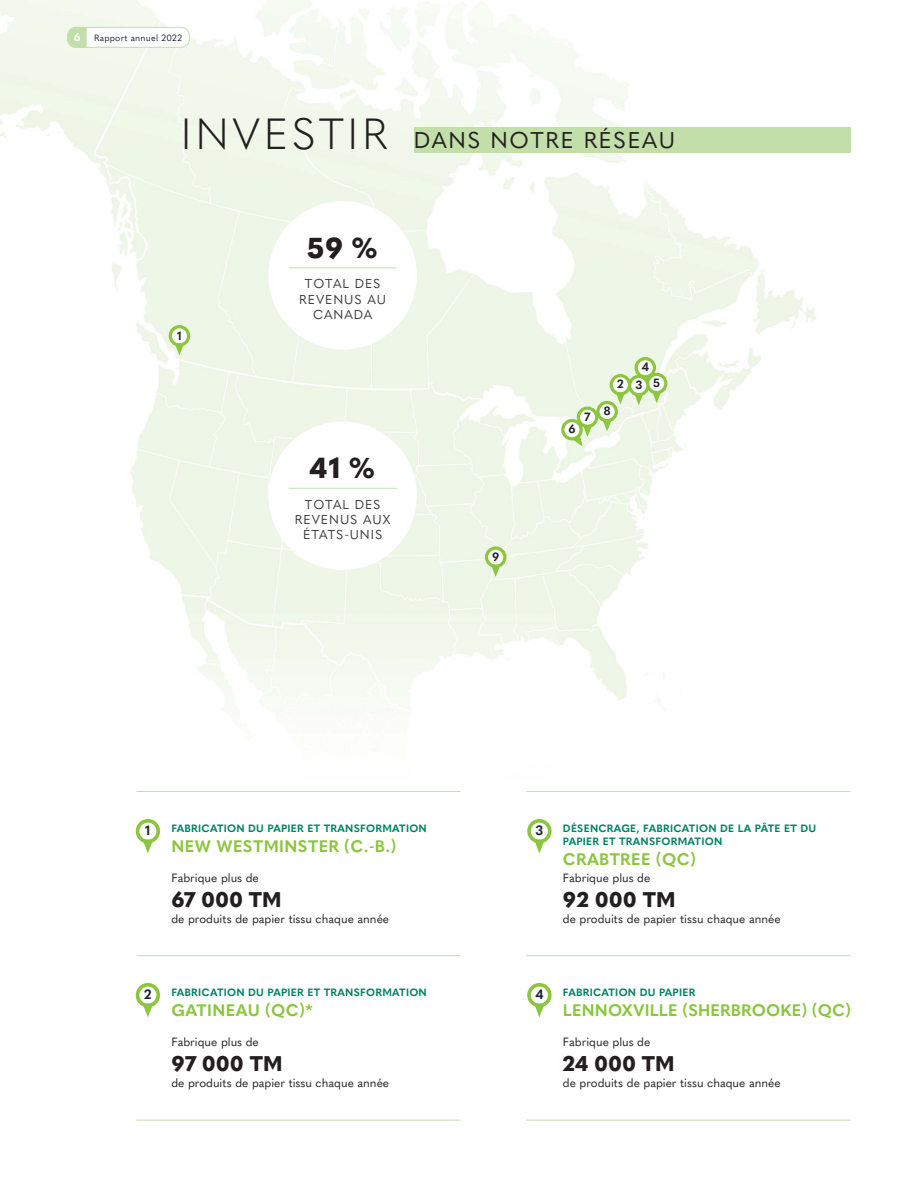
<style>
.page{position:relative;width:918px;height:1188px;background:#fff}
.page>*{position:absolute;margin:0;border:0;box-sizing:border-box;transform-origin:0 0}
.H1_22{font:300 43.05px "Quasimoda";letter-spacing:.075em;color:#231f20}
.centered_data{font:800 28.5px "Quasimoda";color:#231f20}
.H2_green_box{font:22.5px "Quasimoda";letter-spacing:.075em;color:#231f20}
.body_fr{font:800 21px "Quasimoda";color:#231f20}
.body_title{font:700 16.5px "Quasimoda";letter-spacing:.025em;color:#8bc63e}
.body_title-2{font:700 13.35px "Quasimoda";color:#1e2631}
.data_text{font:12.75px/15.3px "Quasimoda";letter-spacing:.075em;color:#3e3e3f;text-align:center}
.body_fr-2{font:11.85px "Quasimoda";color:#231f20}
.body_title-3{font:700 11.85px "Quasimoda";color:#1e2631}
.body_title-4{font:700 10.5px/12.6px "Quasimoda";letter-spacing:.025em;color:#008164}
.t1{font:9px "Quasimoda";letter-spacing:.025em;color:#1e2631}
.s1{font-weight:700;font-size:11.25px;color:#fff}
</style>
<div class="page">
<img style="left:0;top:0;width:816px;height:840px">
<svg style="left:170px;top:327px;width:19px;height:18px"></svg>
<div style="left:169px;top:325px;width:21px;height:22px;border:3px solid #8bc63e;border-radius:50%"></div>
<svg style="left:175px;top:343px;width:9px;height:13px"></svg>
<svg style="left:487px;top:548px;width:18px;height:18px"></svg>
<div style="left:485px;top:546px;width:21px;height:22px;border:3px solid #8bc63e;border-radius:50%"></div>
<svg style="left:491px;top:565px;width:9px;height:12px"></svg>
<svg style="left:636px;top:359px;width:18px;height:18px"></svg>
<div style="left:635px;top:357px;width:21px;height:22px;border:3px solid #8bc63e;border-radius:50%"></div>
<svg style="left:648px;top:374px;width:18px;height:19px"></svg>
<div style="left:646px;top:373px;width:21px;height:21px;border:3px solid #8bc63e;border-radius:50%"></div>
<svg style="left:630px;top:376px;width:18px;height:19px"></svg>
<div style="left:628px;top:375px;width:22px;height:21px;border:3px solid #8bc63e;border-radius:50%"></div>
<svg style="left:634px;top:375px;width:27px;height:30px"></svg>
<svg style="left:611px;top:376px;width:19px;height:18px"></svg>
<div style="left:610px;top:374px;width:21px;height:22px;border:3px solid #8bc63e;border-radius:50%"></div>
<svg style="left:616px;top:392px;width:9px;height:12px"></svg>
<svg style="left:563px;top:421px;width:18px;height:18px"></svg>
<div style="left:561px;top:419px;width:22px;height:21px;border:3px solid #8bc63e;border-radius:50%"></div>
<div style="left:578px;top:408px;width:19px;height:18px;background:#fff;border-radius:50%"></div>
<div style="left:577px;top:407px;width:21px;height:21px;border:3px solid #8bc63e;border-radius:50%"></div>
<svg style="left:572px;top:425px;width:20px;height:22px"></svg>
<svg style="left:598px;top:402px;width:18px;height:19px"></svg>
<div style="left:596px;top:401px;width:22px;height:21px;border:3px solid #8bc63e;border-radius:50%"></div>
<svg style="left:602px;top:419px;width:10px;height:12px"></svg>
<div style="left:268px;top:201px;width:149px;height:149px;background:#fff;border-radius:50%"></div>
<hr style="left:289px;top:268px;width:108px;height:1px;background:#c2dfaa">
<div style="left:268px;top:422px;width:149px;height:148px;background:#fff;border-radius:50%"></div>
<hr style="left:289px;top:488px;width:108px;height:1px;background:#c2dfaa">
<div style="left:138px;top:821px;width:20px;height:21px;background:#fff;border-radius:50%"></div>
<div style="left:136px;top:819px;width:24px;height:24px;border:4px solid #8bc63e;border-radius:50%"></div>
<svg style="left:143px;top:840px;width:10px;height:13px"></svg>
<hr style="left:136px;top:955px;width:324px;height:1px;background:#c2dfaa">
<hr style="left:136px;top:791px;width:324px;height:1px;background:#c2dfaa">
<hr style="left:136px;top:1120px;width:324px;height:1px;background:#c2dfaa">
<hr style="left:526px;top:955px;width:324px;height:1px;background:#c2dfaa">
<hr style="left:526px;top:791px;width:324px;height:1px;background:#c2dfaa">
<hr style="left:526px;top:1120px;width:324px;height:1px;background:#c2dfaa">
<div style="left:529px;top:821px;width:21px;height:21px;background:#fff;border-radius:50%"></div>
<div style="left:527px;top:819px;width:25px;height:24px;border:4px solid #8bc63e;border-radius:50%"></div>
<svg style="left:534px;top:840px;width:11px;height:13px"></svg>
<div style="left:136px;top:983px;width:24px;height:24px;border:4px solid #8bc63e;border-radius:50%"></div>
<svg style="left:143px;top:1004px;width:10px;height:13px"></svg>
<div style="left:527px;top:983px;width:25px;height:24px;border:4px solid #8bc63e;border-radius:50%"></div>
<svg style="left:534px;top:1004px;width:11px;height:13px"></svg>
<div style="left:414px;top:127px;width:436px;height:26px;background:#c2dfaa"></div>
<div style="left:68px;top:27px;width:121px;height:20px;background:#fff;border-radius:8px"></div>
<div style="left:68px;top:27px;width:122px;height:21px;border:1px solid #c2dfaa;border-radius:8px"></div>
<svg style="left:68px;top:27px;width:19px;height:21px"></svg>
<p class="t1" style="left:74px;top:31px;width:110px"><span class="s1">6</span> Rapport annuel 2022</p>
<p class="H1_22" style="left:180px;top:101px;width:209px">INVESTIR</p>
<p class="H2_green_box" style="left:414px;top:123px;width:263px">DANS NOTRE RÉSEAU</p>
<p class="body_title-3" style="left:177px;top:326px;width:6px">1</p>
<p class="centered_data" style="left:307px;top:225px;width:73px">59 %</p>
<p class="data_text" style="left:299px;top:275px;width:88px">TOTAL DES<br>REVENUS AU<br>CANADA</p>
<p class="centered_data" style="left:310px;top:446px;width:68px">41%</p>
<p class="data_text" style="left:295px;top:496px;width:97px">TOTAL DES<br>REVENUS AUX</p>
<p class="data_text" style="left:303px;top:526px;width:81px">ÉTATS-UNIS</p>
<p class="body_title-3" style="left:492px;top:548px;width:9px">9</p>
<p class="body_title-3" style="left:568px;top:420px;width:9px">6</p>
<p class="body_title-3" style="left:585px;top:408px;width:7px">7</p>
<p class="body_title-3" style="left:642px;top:358px;width:9px">4</p>
<p class="body_title-3" style="left:617px;top:376px;width:27px">2 3</p>
<p class="body_title-3" style="left:653px;top:374px;width:8px">5</p>
<p class="body_title-3" style="left:604px;top:402px;width:8px">8</p>
<p class="body_title-2" style="left:145px;top:820px;width:7px">1</p>
<p class="body_title-4" style="left:563px;top:822px;width:255px">DÉSENCRAGE, FABRICATION DE LA PÂTE ET DU<br>PAPIER ET TRANSFORMATION</p>
<p class="body_title" style="left:563px;top:846px;width:134px">CRABTREE (QC)</p>
<p class="body_fr-2" style="left:563px;top:869px;width:89px">Fabrique plus de</p>
<p class="body_fr-2" style="left:563px;top:910px;width:219px">de produits de papier tissu chaque année</p>
<p class="body_title-4" style="left:171px;top:822px;width:257px">FABRICATION DU PAPIER ET TRANSFORMATION</p>
<p class="body_title" style="left:171px;top:833px;width:226px">NEW WESTMINSTER (C.-B.)</p>
<p class="body_fr-2" style="left:171px;top:869px;width:89px">Fabrique plus de</p>
<p class="body_fr-2" style="left:171px;top:910px;width:219px">de produits de papier tissu chaque année</p>
<p class="body_title-2" style="left:536px;top:820px;width:9px">3</p>
<p class="body_fr" style="left:171px;top:883px;width:112px">67 000 TM</p>
<p class="body_fr" style="left:563px;top:883px;width:114px">92 000 TM</p>
<p class="body_title-2" style="left:144px;top:984px;width:9px">2</p>
<p class="body_title-4" style="left:563px;top:985px;width:134px">FABRICATION DU PAPIER</p>
<p class="body_title" style="left:563px;top:997px;width:290px">LENNOXVILLE (SHERBROOKE) (QC)</p>
<p class="body_fr-2" style="left:563px;top:1032px;width:89px">Fabrique plus de</p>
<p class="body_fr-2" style="left:563px;top:1073px;width:219px">de produits de papier tissu chaque année</p>
<p class="body_title-4" style="left:171px;top:985px;width:257px">FABRICATION DU PAPIER ET TRANSFORMATION</p>
<p class="body_title" style="left:171px;top:997px;width:143px">GATINEAU (QC)*</p>
<p class="body_fr-2" style="left:171px;top:1032px;width:89px">Fabrique plus de</p>
<p class="body_fr-2" style="left:171px;top:1073px;width:219px">de produits de papier tissu chaque année</p>
<p class="body_title-2" style="left:535px;top:984px;width:10px">4</p>
<p class="body_fr" style="left:171px;top:1047px;width:113px">97 000 TM</p>
<p class="body_fr" style="left:563px;top:1047px;width:113px">24 000 TM</p>
</div>
